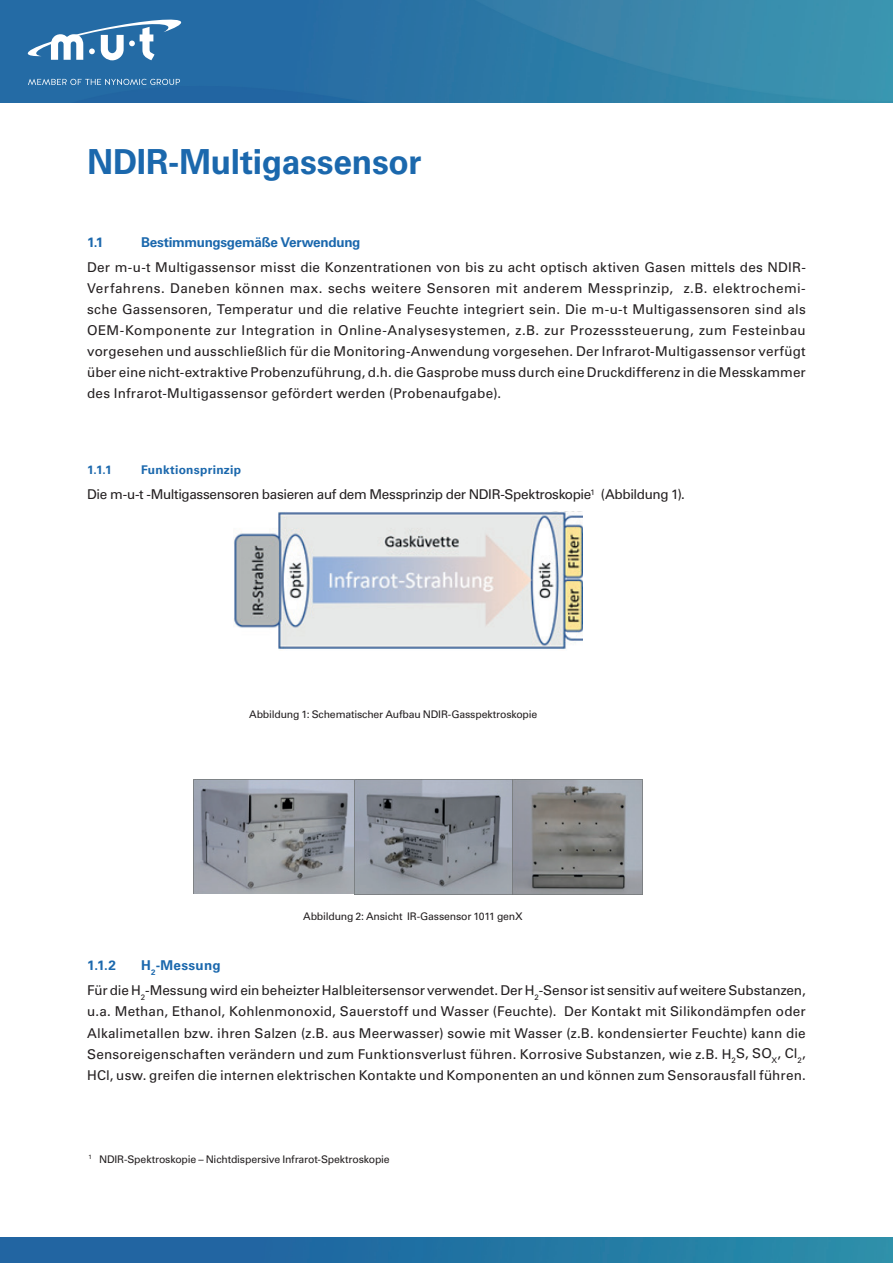
<style>
.page{position:relative;width:893px;height:1263px;background:#fff}
.page>*{position:absolute;margin:0;border:0;box-sizing:border-box;transform-origin:0 0}
.t1{font:700 34.5px "Univers LT Std";letter-spacing:-.005em;color:#1b68ad}
.t2{font:13.5px/21px "Univers LT Std";letter-spacing:-.005em;color:#231f20;text-align:justify}
.t3{font:13.5px "Univers LT Std";letter-spacing:-.025em;color:#231f20}
.t4{font:700 13.5px "Univers LT Std";letter-spacing:-.025em;color:#1b68ad}
.t5{font:700 12px "Univers LT Std";letter-spacing:.02em;color:#1b68ad}
.t6{font:10.5px "Univers LT Std";letter-spacing:-.015em;color:#231f20}
.s1{font-weight:700;color:#1b68ad}
</style>
<div class="page">
<img style="left:0;top:0;width:893px;height:102px">
<img style="left:0;top:1237px;width:893px;height:26px">
<svg style="left:28px;top:79px;width:152px;height:6px"></svg>
<svg style="left:27px;top:17px;width:155px;height:43px"></svg>
<img style="left:194px;top:779px;width:448px;height:115px">
<img style="left:234px;top:512px;width:349px;height:137px">
<h1 class="t1" style="left:87px;top:142px;width:336px">NDIR-Multigassensor</h1>
<p class="t4" style="left:87px;top:234px;width:18px">1.1</p>
<p class="t4" style="left:141px;top:234px;width:221px">Bestimmungsgemäße Verwendung</p>
<p class="t2" style="left:87px;top:257px;width:720px">Der m-u-t Multigassensor misst die Konzentrationen von bis zu acht optisch aktiven Gasen mittels des NDIR-Verfahrens. Daneben können max. sechs weitere Sensoren mit anderem Messprinzip, z.B. elektrochemi&shy;sche Gassensoren, Temperatur und die relative Feuchte integriert sein. Die m-u-t Multigassensoren sind als OEM-Komponente zur Integration in Online-Analysesystemen, z.B. zur Prozesssteuerung, zum Festeinbau vorgesehen und ausschließlich für die Monitoring-Anwendung vorgesehen. Der Infrarot-Multigassensor verfügt über eine nicht-extraktive Probenzuführung, d.h. die Gasprobe muss durch eine Druckdifferenz in die Messkammer des Infrarot-Multigassensor gefördert werden (Probenaufgabe).</p>
<p class="t5" style="left:87px;top:463px;width:26px">1.1.1</p>
<p class="t5" style="left:141px;top:463px;width:101px">Funktionsprinzip</p>
<p class="t3" style="left:87px;top:486px;width:599px">Die m-u-t -Multigassensoren basieren auf dem Messprinzip der NDIR-Spektroskopie<sup>1</sup> (Abbildung 1).</p>
<p class="t6" style="left:249px;top:708px;width:290px">Abbildung 1: Schematischer Aufbau NDIR-Gasspektroskopie</p>
<p class="t6" style="left:303px;top:910px;width:221px">Abbildung 2: Ansicht IR-Gassensor 1011 genX</p>
<p class="t2" style="left:87px;top:953px;width:720px;line-height:25.2px;text-indent:54px"><span class="s1">H</span><sub>2</sub><span class="s1">-Messung<br></span>Für die H<sub>2</sub>-Messung wird ein beheizter Halbleitersensor verwendet. Der H<sub>2</sub>-Sensor ist sensitiv auf weitere Substanzen,</p>
<p class="t2" style="left:87px;top:1001px;width:720px">u.a. Methan, Ethanol, Kohlenmonoxid, Sauerstoff und Wasser (Feuchte). Der Kontakt mit Silikondämpfen oder Alkalimetallen bzw. ihren Salzen (z.B. aus Meerwasser) sowie mit Wasser (z.B. kondensierter Feuchte) kann die Sensoreigenschaften verändern und zum Funktionsverlust führen. Korrosive Substanzen, wie z.B. H<sub>2</sub>S, SO<sub>X</sub>, Cl<sub>2</sub>, HCl, usw. greifen die internen elektrischen Kontakte und Komponenten an und können zum Sensorausfall führen.</p>
<p class="t4" style="left:87px;top:957px;width:30px">1.1.2</p>
<p class="t6" style="left:89px;top:1152px;width:303px"><sup>1</sup> NDIR-Spektroskopie – Nichtdispersive Infrarot-Spektroskopie</p>
</div>
